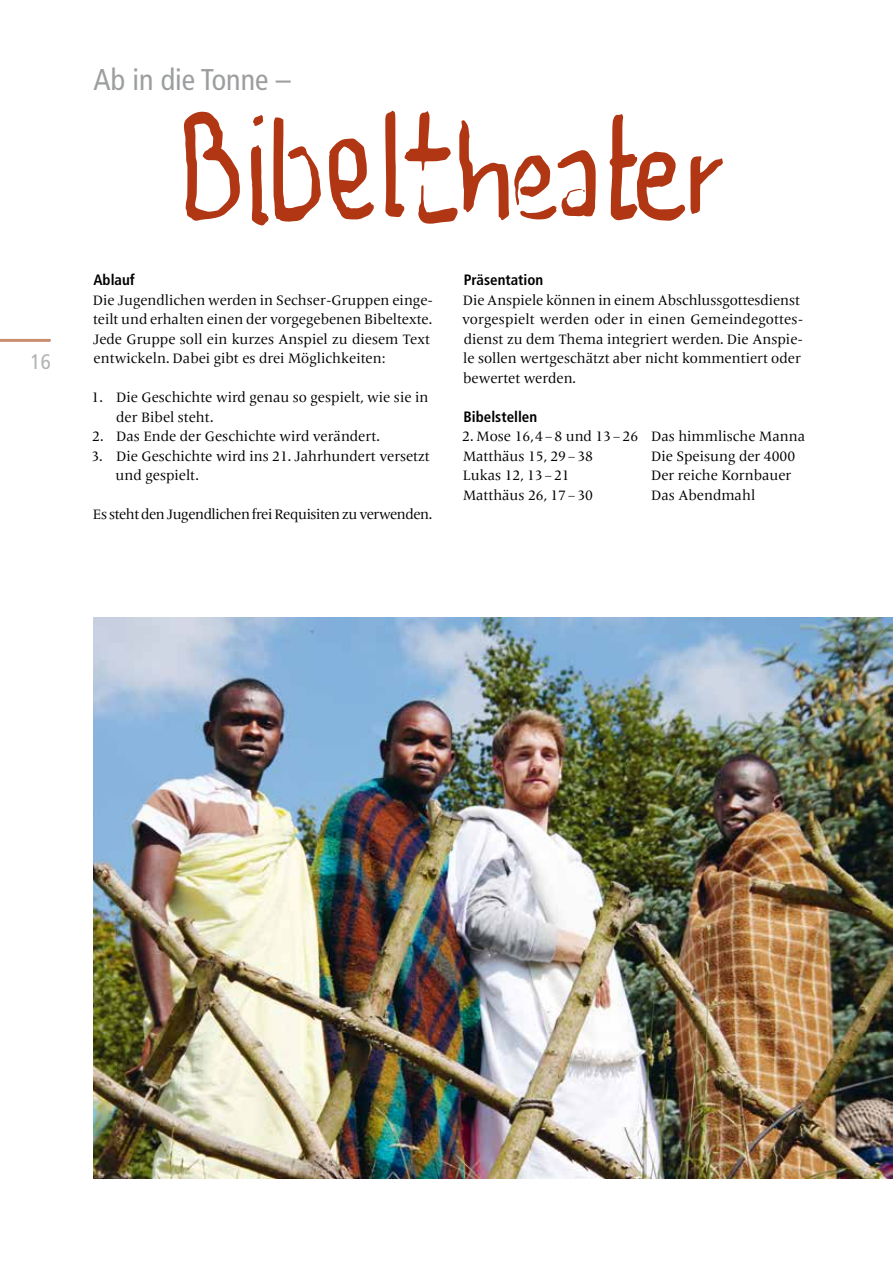
<style>
.page{position:relative;width:893px;height:1263px;background:#fff}
.page>*{position:absolute;margin:0;border:0;box-sizing:border-box;transform-origin:0 0}
.t1{font:condensed 30px "Frutiger LT Pro";color:#9c9e9f}
.t2{font:condensed 21px "Frutiger LT Pro";color:#b1b3b4}
.t3{font:700 condensed 15px "Frutiger LT Pro";color:#000}
.t4{font:14.25px/19.5px "Frutiger Serif LT Pro";color:#000}
.t5{font:14.25px "Frutiger Serif LT Pro";letter-spacing:-.03em;color:#000}
</style>
<div class="page">
<hr style="left:0;top:339px;width:50px;height:3px;background:#c98e70">
<img style="left:94px;top:617px;width:799px;height:561px">
<svg style="left:184px;top:111px;width:56px;height:110px"></svg>
<svg style="left:329px;top:138px;width:45px;height:81px"></svg>
<svg style="left:609px;top:114px;width:114px;height:107px"></svg>
<svg style="left:251px;top:115px;width:70px;height:111px"></svg>
<svg style="left:385px;top:111px;width:211px;height:113px"></svg>
<h1 class="t1" style="left:94px;top:62px;width:199px">Ab in die Tonne –</h1>
<h2 class="t2" style="left:31px;top:349px;width:22px">16</h2>
<p class="t3" style="left:93px;top:271px;width:43px">Ablauf</p>
<p class="t4" style="left:93px;top:290px;width:342px">Die Jugendlichen werden in Sechser-Gruppen einge&shy;teilt und erhalten einen der vorgegebenen Bibeltexte.<br>Jede Gruppe soll ein kurzes Anspiel zu diesem Text entwickeln. Dabei gibt es drei Möglichkeiten:</p>
<p class="t4" style="left:116px;top:388px;width:314px;text-indent:-25px">1. Die Geschichte wird genau so gespielt, wie sie in der Bibel steht.</p>
<p class="t4" style="left:92px;top:427px;width:289px">2. Das Ende der Geschichte wird verändert.</p>
<p class="t4" style="left:116px;top:446px;width:316px;text-indent:-24px">3. Die Geschichte wird ins 21. Jahrhundert versetzt und gespielt.</p>
<p class="t5" style="left:93px;top:506px;width:341px">Es steht den Jugendlichen frei Requisiten zu verwenden.</p>
<p class="t3" style="left:464px;top:271px;width:81px">Präsentation</p>
<p class="t4" style="left:462px;top:290px;width:343px">Die Anspiele können in einem Abschlussgottesdienst vorgespielt werden oder in einen Gemeindegottes&shy;dienst zu dem Thema integriert werden. Die Anspie&shy;le sollen wertgeschätzt aber nicht kommentiert oder bewertet werden.</p>
<p class="t3" style="left:464px;top:407px;width:75px">Bibelstellen</p>
<p class="t4" style="left:462px;top:427px;width:344px">2. Mose 16,4–8 und 13–26 Das himmlische Manna<br>Matthäus 15, 29–38</p>
<p class="t4" style="left:651px;top:446px;width:146px">Die Speisung der 4000</p>
<p class="t4" style="left:463px;top:466px;width:108px">Lukas 12, 13–21</p>
<p class="t4" style="left:651px;top:466px;width:142px">Der reiche Kornbauer</p>
<p class="t4" style="left:463px;top:485px;width:131px">Matthäus 26, 17–30</p>
<p class="t4" style="left:651px;top:485px;width:106px">Das Abendmahl</p>
</div>
